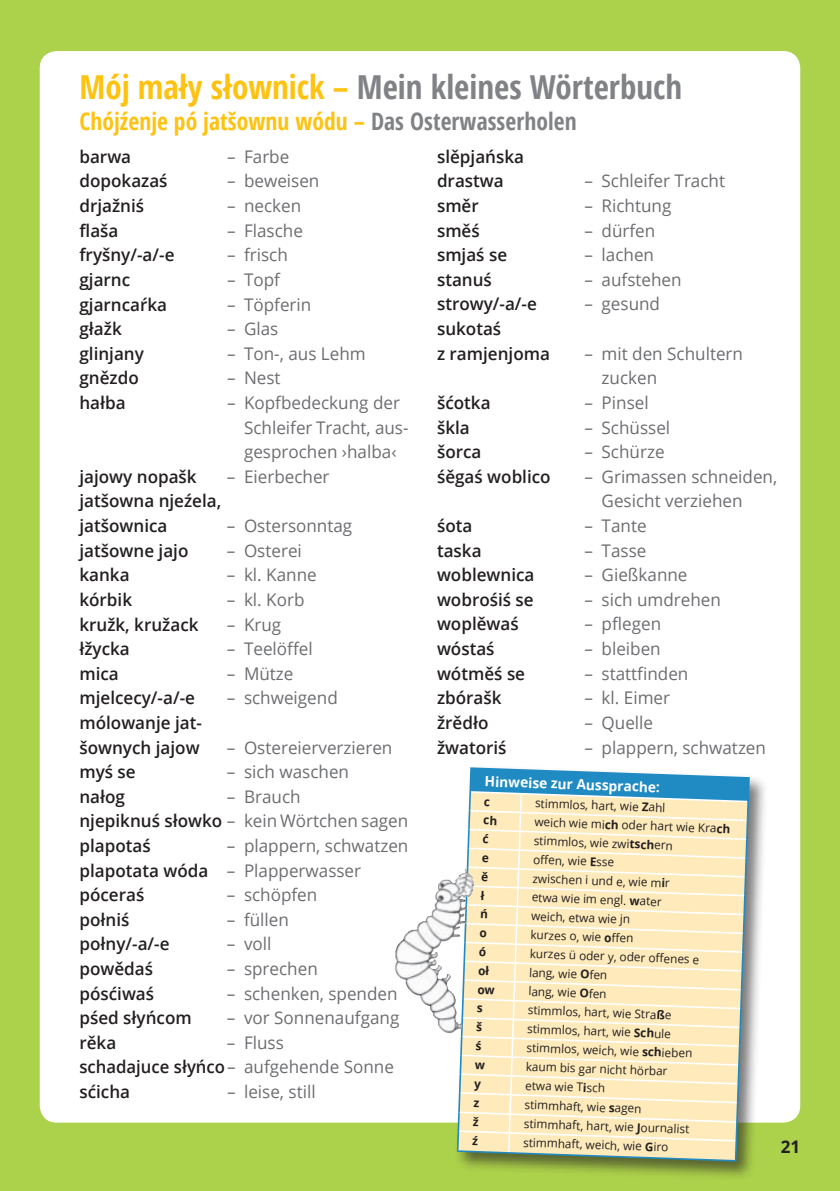
<style>
.page{position:relative;width:840px;height:1191px;background:#fff}
.page>*{position:absolute;margin:0;border:0;box-sizing:border-box;transform-origin:0 0}
.t1{font:700 condensed 33px "Open Sans";color:#808285}
.t2{font:700 condensed 24px "Open Sans";letter-spacing:.005em;color:#fec210}
.t3{font:17.4px/24.6px "Open Sans";color:#6c6d70}
.t4{font:600 17.4px/24.6px "Open Sans";color:#231f20}
.t5{font:700 17.4px "Open Sans";color:#231f20}
.t6{font:700 14px "Open Sans";color:#fff}
.t7{font:12px "Open Sans";color:#231f20}
.s1{color:#fec210}
.s2{color:#808285}
.s3{font-weight:600;color:#231f20}
.s4{font-weight:700}
</style>
<div class="page">
<div style="left:0;top:0;width:839px;height:1191px;background:#acd14a"></div>
<div style="left:40px;top:51px;width:759px;height:1071px;background:#fff;border-radius:17px"></div>
<div style="left:453px;top:765px;width:314px;height:415px;background:#231f20;opacity:.6"></div>
<img style="left:397px;top:870px;width:58px;height:76px">
<svg style="left:455px;top:766px;width:296px;height:396px;background:#e9e1bf"></svg>
<h1 class="t1" style="left:79px;top:64px;width:604px"><span class="s1">Mój mały słownick –</span> Mein kleines Wörterbuch</h1>
<h2 class="t2" style="left:79px;top:104px;width:498px">Chójźenje pó jatšownu wódu – <span class="s2">Das Osterwasserholen</span></h2>
<p class="t4" style="left:79px;top:144px;width:53px">barwa</p>
<p class="t3" style="left:227px;top:144px;width:64px">– Farbe</p>
<p class="t4" style="left:79px;top:168px;width:90px">dopokazaś</p>
<p class="t3" style="left:227px;top:168px;width:94px">– beweisen</p>
<p class="t4" style="left:79px;top:193px;width:66px">drjažniś</p>
<p class="t3" style="left:227px;top:193px;width:76px">– necken</p>
<p class="t4" style="left:79px;top:218px;width:41px">flaša</p>
<p class="t3" style="left:227px;top:218px;width:77px">– Flasche</p>
<p class="t4" style="left:79px;top:242px;width:96px">fryšny/-a/-e</p>
<p class="t3" style="left:227px;top:242px;width:62px">– frisch</p>
<p class="t4" style="left:79px;top:267px;width:52px">gjarnc</p>
<p class="t3" style="left:227px;top:267px;width:54px">– Topf</p>
<p class="t4" style="left:79px;top:291px;width:89px">gjarncaŕka</p>
<p class="t3" style="left:227px;top:291px;width:86px">– Töpferin</p>
<p class="t4" style="left:79px;top:316px;width:44px">głažk</p>
<p class="t3" style="left:227px;top:316px;width:53px">– Glas</p>
<p class="t4" style="left:79px;top:341px;width:66px">glinjany</p>
<p class="t3" style="left:227px;top:341px;width:140px">– Ton-, aus Lehm</p>
<p class="t4" style="left:79px;top:365px;width:61px">gnězdo</p>
<p class="t3" style="left:227px;top:365px;width:55px">– Nest</p>
<p class="t4" style="left:79px;top:390px;width:48px">hałba</p>
<p class="t3" style="left:244px;top:390px;width:166px;text-indent:-17px">– Kopfbedeckung der<br>Schleifer Tracht, aus&shy;gesprochen ›halba‹</p>
<p class="t4" style="left:79px;top:464px;width:119px">jajowy nopašk</p>
<p class="t3" style="left:227px;top:464px;width:104px">– Eierbecher</p>
<p class="t4" style="left:79px;top:488px;width:143px">jatšowna njeźela, jatšownica</p>
<p class="t3" style="left:227px;top:513px;width:127px">– Ostersonntag</p>
<p class="t4" style="left:79px;top:538px;width:110px">jatšowne jajo</p>
<p class="t3" style="left:227px;top:537px;width:76px">– Osterei</p>
<p class="t4" style="left:79px;top:562px;width:52px">kanka</p>
<p class="t3" style="left:227px;top:562px;width:91px">– kl. Kanne</p>
<p class="t4" style="left:79px;top:587px;width:54px">kórbik</p>
<p class="t3" style="left:227px;top:587px;width:79px">– kl. Korb</p>
<p class="t4" style="left:79px;top:611px;width:120px">kružk, kružack</p>
<p class="t3" style="left:227px;top:611px;width:56px">– Krug</p>
<p class="t4" style="left:79px;top:636px;width:52px">łžycka</p>
<p class="t3" style="left:227px;top:636px;width:87px">– Teelöffel</p>
<p class="t4" style="left:79px;top:661px;width:41px">mica</p>
<p class="t3" style="left:227px;top:660px;width:68px">– Mütze</p>
<p class="t4" style="left:79px;top:685px;width:117px">mjelcecy/-a/-e</p>
<p class="t3" style="left:227px;top:685px;width:112px">– schweigend</p>
<p class="t4" style="left:79px;top:710px;width:124px">mólowanje jat&shy;šownych jajow</p>
<p class="t3" style="left:227px;top:734px;width:167px">– Ostereierverzieren</p>
<p class="t4" style="left:79px;top:759px;width:58px">myś se</p>
<p class="t3" style="left:227px;top:759px;width:123px">– sich waschen</p>
<p class="t4" style="left:79px;top:784px;width:47px">nałog</p>
<p class="t3" style="left:79px;top:783px;width:330px;text-indent:147px">– Brauch<br><span class="s3">njepiknuś słowko</span> – kein Wörtchen sagen <span class="s3">plapotaś</span></p>
<p class="t3" style="left:79px;top:833px;width:330px;text-indent:147px">– plappern, schwatzen <span class="s3">plapotata wóda</span> – Plapperwasser <span class="s3">póceraś</span></p>
<p class="t3" style="left:227px;top:882px;width:92px">– schöpfen</p>
<p class="t4" style="left:79px;top:907px;width:51px">połniś</p>
<p class="t3" style="left:227px;top:906px;width:63px">– füllen</p>
<p class="t4" style="left:79px;top:931px;width:92px">połny/-a/-e</p>
<p class="t3" style="left:227px;top:931px;width:46px">– voll</p>
<p class="t4" style="left:79px;top:956px;width:75px">powědaś</p>
<p class="t3" style="left:227px;top:956px;width:92px">– sprechen</p>
<p class="t4" style="left:79px;top:980px;width:76px">pósćiwaś</p>
<p class="t3" style="left:227px;top:980px;width:172px">– schenken, spenden</p>
<p class="t4" style="left:79px;top:1005px;width:114px">pśed słyńcom</p>
<p class="t3" style="left:227px;top:1005px;width:174px">– vor Sonnenaufgang</p>
<p class="t4" style="left:79px;top:1030px;width:38px">rěka</p>
<p class="t3" style="left:79px;top:1030px;width:316px;text-indent:147px">– Fluss<br><span class="s3">schadajuce słyńco</span>– aufgehende Sonne <span class="s3">sćicha</span></p>
<p class="t3" style="left:227px;top:1078px;width:90px">– leise, still</p>
<p class="t4" style="left:437px;top:144px;width:88px">slěpjańska drastwa</p>
<p class="t3" style="left:584px;top:168px;width:142px">– Schleifer Tracht</p>
<p class="t4" style="left:437px;top:193px;width:43px">směr</p>
<p class="t3" style="left:584px;top:193px;width:88px">– Richtung</p>
<p class="t4" style="left:437px;top:218px;width:44px">směś</p>
<p class="t3" style="left:584px;top:217px;width:72px">– dürfen</p>
<p class="t4" style="left:437px;top:242px;width:72px">smjaś se</p>
<p class="t3" style="left:584px;top:242px;width:71px">– lachen</p>
<p class="t4" style="left:437px;top:267px;width:56px">stanuś</p>
<p class="t3" style="left:584px;top:267px;width:98px">– aufstehen</p>
<p class="t4" style="left:437px;top:291px;width:101px">strowy/-a/-e</p>
<p class="t3" style="left:584px;top:291px;width:77px">– gesund</p>
<p class="t4" style="left:437px;top:316px;width:114px">sukotaś<br>z ramjenjoma</p>
<p class="t3" style="left:601px;top:341px;width:143px;text-indent:-17px">– mit den Schultern zucken</p>
<p class="t4" style="left:437px;top:390px;width:55px">šćotka</p>
<p class="t3" style="left:584px;top:390px;width:66px">– Pinsel</p>
<p class="t4" style="left:437px;top:414px;width:34px">škla</p>
<p class="t3" style="left:584px;top:414px;width:87px">– Schüssel</p>
<p class="t4" style="left:437px;top:439px;width:46px">šorca</p>
<p class="t3" style="left:584px;top:439px;width:81px">– Schürze</p>
<p class="t4" style="left:437px;top:464px;width:115px">śěgaś woblico</p>
<p class="t3" style="left:601px;top:464px;width:177px;text-indent:-17px">– Grimassen schneiden,<br>Gesicht verziehen</p>
<p class="t4" style="left:437px;top:513px;width:37px">śota</p>
<p class="t3" style="left:584px;top:513px;width:63px">– Tante</p>
<p class="t4" style="left:437px;top:537px;width:46px">taska</p>
<p class="t3" style="left:584px;top:537px;width:63px">– Tasse</p>
<p class="t4" style="left:437px;top:562px;width:99px">woblewnica</p>
<p class="t3" style="left:584px;top:562px;width:104px">– Gießkanne</p>
<p class="t4" style="left:437px;top:587px;width:98px">wobrośiś se</p>
<p class="t3" style="left:584px;top:587px;width:138px">– sich umdrehen</p>
<p class="t4" style="left:437px;top:611px;width:83px">woplěwaś</p>
<p class="t3" style="left:584px;top:611px;width:78px">– pflegen</p>
<p class="t4" style="left:437px;top:636px;width:59px">wóstaś</p>
<p class="t3" style="left:584px;top:636px;width:78px">– bleiben</p>
<p class="t4" style="left:437px;top:660px;width:90px">wótměś se</p>
<p class="t3" style="left:584px;top:660px;width:105px">– stattfinden</p>
<p class="t4" style="left:437px;top:685px;width:66px">zbórašk</p>
<p class="t3" style="left:584px;top:685px;width:87px">– kl. Eimer</p>
<p class="t4" style="left:437px;top:710px;width:53px">žrědło</p>
<p class="t3" style="left:584px;top:710px;width:70px">– Quelle</p>
<p class="t4" style="left:437px;top:734px;width:71px">žwatoriś</p>
<p class="t3" style="left:584px;top:734px;width:183px">– plappern, schwatzen</p>
<p class="t6" style="left:485px;top:771px;width:177px;rotate:2deg">Hinweise zur Aussprache:</p>
<p class="t7" style="left:535px;top:794px;width:132px;rotate:2deg">stimmlos, hart, wie <span class="s4">Z</span>ahl</p>
<p class="t7" style="left:534px;top:813px;width:197px;rotate:2deg">weich wie mi<span class="s4">ch</span> oder hart wie Kra<span class="s4">ch</span></p>
<p class="t7" style="left:534px;top:832px;width:140px;rotate:2deg">stimmlos, wie zwi<span class="s4">tsch</span>ern</p>
<p class="t7" style="left:533px;top:851px;width:83px;rotate:2deg">offen, wie <span class="s4">E</span>sse</p>
<p class="t7" style="left:532px;top:870px;width:139px;rotate:2deg">zwischen i und e, wie m<span class="s4">i</span>r</p>
<p class="t7" style="left:532px;top:888px;width:131px;rotate:2deg">etwa wie im engl. <span class="s4">w</span>ater</p>
<p class="t7" style="left:531px;top:907px;width:100px;rotate:2deg">weich, etwa wie jn</p>
<p class="t7" style="left:530px;top:926px;width:104px;rotate:2deg">kurzes o, wie <span class="s4">o</span>ffen</p>
<p class="t7" style="left:530px;top:945px;width:171px;rotate:2deg">kurzes ü oder y, oder offenes e</p>
<p class="t7" style="left:529px;top:964px;width:80px;rotate:2deg">lang, wie <span class="s4">O</span>fen</p>
<p class="t7" style="left:528px;top:983px;width:80px;rotate:2deg">lang, wie <span class="s4">O</span>fen</p>
<p class="t7" style="left:528px;top:1001px;width:145px;rotate:2deg">stimmlos, hart, wie Stra<span class="s4">ß</span>e</p>
<p class="t7" style="left:527px;top:1020px;width:145px;rotate:2deg">stimmlos, hart, wie <span class="s4">Sch</span>ule</p>
<p class="t7" style="left:526px;top:1039px;width:167px;rotate:2deg">stimmlos, weich, wie <span class="s4">sch</span>ieben</p>
<p class="t7" style="left:526px;top:1058px;width:143px;rotate:2deg">kaum bis gar nicht hörbar</p>
<p class="t7" style="left:525px;top:1077px;width:81px;rotate:2deg">etwa wie T<span class="s4">i</span>sch</p>
<p class="t7" style="left:524px;top:1096px;width:118px;rotate:2deg">stimmhaft, wie <span class="s4">s</span>agen</p>
<p class="t7" style="left:524px;top:1115px;width:167px;rotate:2deg">stimmhaft, hart, wie <span class="s4">J</span>ournalist</p>
<p class="t7" style="left:523px;top:1134px;width:147px;rotate:2deg">stimmhaft, weich, wie <span class="s4">G</span>iro</p>
<p class="t5" style="left:780px;top:1134px;width:21px">21</p>
</div>
